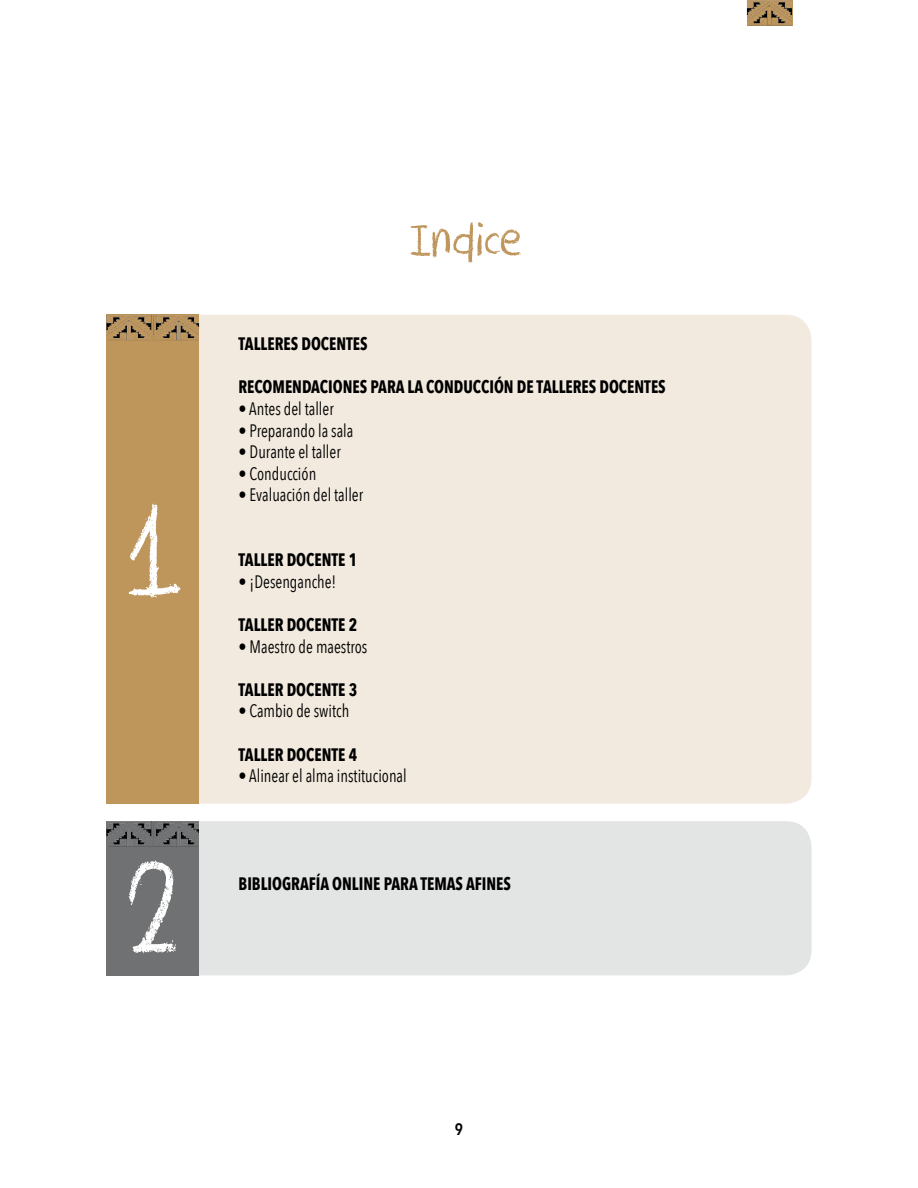
<style>
.page{position:relative;width:918px;height:1188px;background:#fff}
.page>*{position:absolute;margin:0;border:0;box-sizing:border-box;transform-origin:0 0}
.t1{font:150px "DK Crayon Crumble";color:#fff}
.t2{font:54px "DK Crayon Crumble";letter-spacing:-.025em;color:#be955b}
.t3{font:700 18px "Avenir Next Condensed";color:#000;scale:.9 1}
.t4{font:18px "Avenir Next Condensed";color:#000;scale:.9 1}
.t5{font:600 16.5px "Avenir Next Condensed";color:#000}
</style>
<div class="page">
<div style="left:161px;top:315px;width:651px;height:489px;background:#f2eade;border-radius:26px"></div>
<div style="left:106px;top:315px;width:93px;height:489px;background:#be955b"></div>
<div style="left:161px;top:821px;width:651px;height:154px;background:#e3e4e4;border-radius:26px"></div>
<div style="left:106px;top:821px;width:93px;height:154px;background:#707172"></div>
<svg style="left:106px;top:315px;width:93px;height:26px"></svg>
<img style="left:106px;top:315px;width:45px;height:16px">
<svg style="left:108px;top:821px;width:91px;height:26px"></svg>
<img style="left:106px;top:821px;width:45px;height:16px">
<svg style="left:747px;top:16px;width:45px;height:9px"></svg>
<img style="left:747px;top:0;width:45px;height:16px">
<h1 class="t1" style="left:123px;top:462px;width:65px">1</h1>
<h1 class="t1" style="left:123px;top:820px;width:61px">2</h1>
<h2 class="t2" style="left:408px;top:208px;width:115px">Indice</h2>
<p class="t3" style="left:239px;top:333px;width:145px">TALLERES DOCENTES</p>
<p class="t3" style="left:239px;top:376px;width:476px">RECOMENDACIONES PARA LA CONDUCCIÓN DE TALLERES DOCENTES</p>
<p class="t4" style="left:239px;top:393px;width:107px">• Antes del taller</p>
<p class="t4" style="left:239px;top:415px;width:129px">• Preparando la sala</p>
<p class="t4" style="left:239px;top:437px;width:115px">• Durante el taller</p>
<p class="t4" style="left:239px;top:458px;width:88px">• Conducción</p>
<p class="t4" style="left:239px;top:480px;width:140px">• Evaluación del taller</p>
<p class="t3" style="left:239px;top:549px;width:133px">TALLER DOCENTE 1</p>
<p class="t4" style="left:239px;top:566px;width:110px">• ¡Desenganche!</p>
<p class="t3" style="left:239px;top:614px;width:133px">TALLER DOCENTE 2</p>
<p class="t4" style="left:239px;top:631px;width:145px">• Maestro de maestros</p>
<p class="t3" style="left:239px;top:679px;width:133px">TALLER DOCENTE 3</p>
<p class="t4" style="left:239px;top:696px;width:125px">• Cambio de switch</p>
<p class="t3" style="left:239px;top:743px;width:133px">TALLER DOCENTE 4</p>
<p class="t4" style="left:239px;top:761px;width:188px">• Alinear el alma institucional</p>
<p class="t3" style="left:239px;top:873px;width:304px">BIBLIOGRAFÍA ONLINE PARA TEMAS AFINES</p>
<p class="t5" style="left:455px;top:1115px;width:10px">9</p>
</div>
